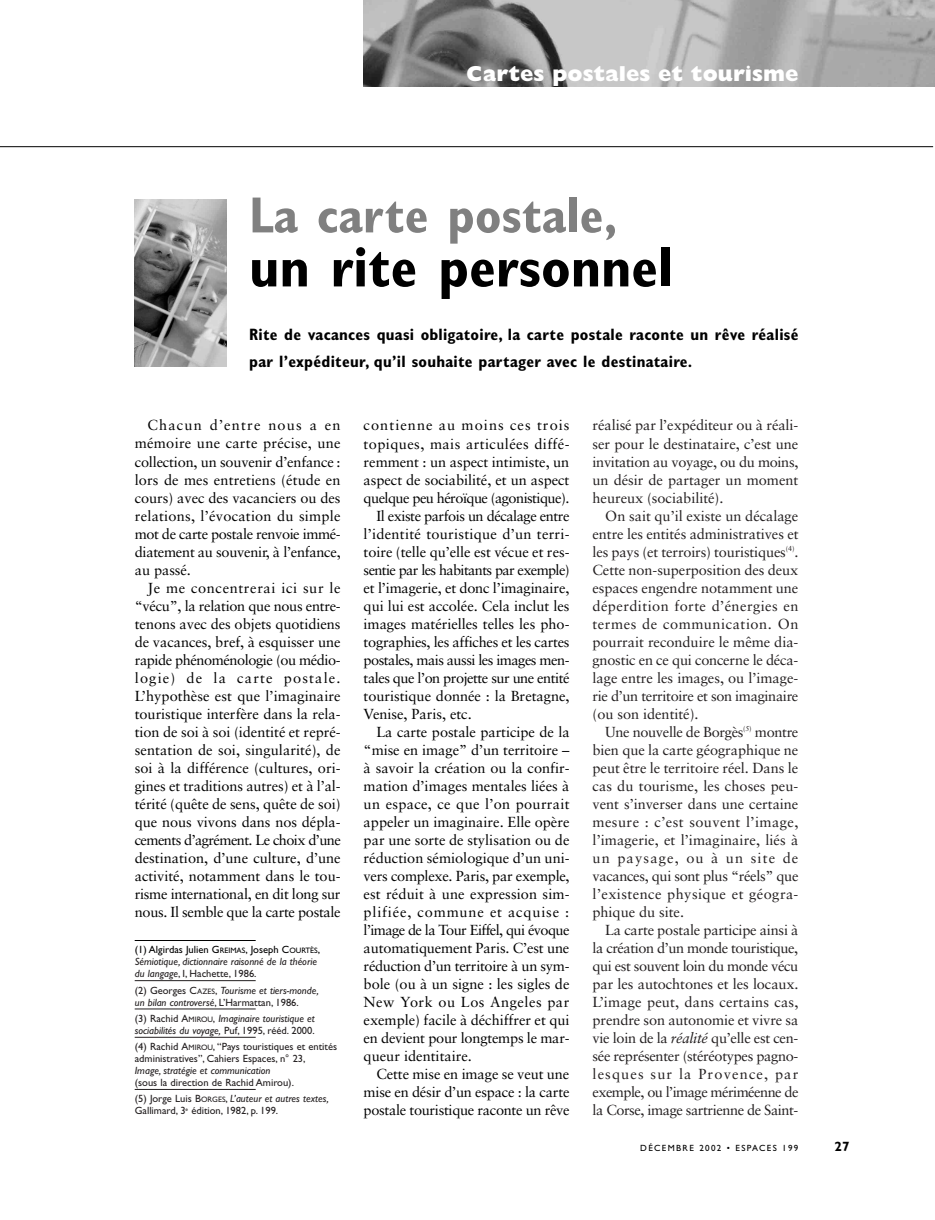
<style>
.page{position:relative;width:935px;height:1220px;background:#fff}
.page>*{position:absolute;margin:0;border:0;box-sizing:border-box;transform-origin:0 0}
.t1{font:700 condensed 57px "Gill Sans";color:#000}
.t2{font:700 condensed 51px "Gill Sans";color:#808080}
.t3{font:800 21.75px "Gill Sans";color:#fff}
.t4{font:700 condensed 16.5px/27px "Gill Sans";letter-spacing:.015em;color:#000}
.t5{font:14.55px/18px "Sabon";letter-spacing:-.005em;color:#000;text-align:justify}
.t6{font:14.55px/18px "Sabon";letter-spacing:-.005em;color:#231f20;text-align:justify}
.t7{font:14.55px "Sabon";letter-spacing:-.04em;color:#000}
.t8{font:14.55px "Sabon";letter-spacing:-.035em;color:#000}
.t9{font:14.55px "Sabon";letter-spacing:-.045em;color:#000}
.t10{font:14.55px "Sabon";letter-spacing:.015em;color:#000}
.t11{font:14.55px "Sabon";letter-spacing:-.03em;color:#000}
.t12{font:14.55px "Sabon";letter-spacing:.03em;color:#000}
.t13{font:14.55px "Sabon";letter-spacing:.02em;color:#000}
.t14{font:14.55px "Sabon";letter-spacing:.055em;color:#000}
.t15{font:14.55px "Sabon";letter-spacing:.07em;color:#000}
.t16{font:14.55px "Sabon";letter-spacing:.035em;color:#000}
.t17{font:700 13.5px "Gill Sans";color:#000}
.t18{font:italic 10.5px/12px "Gill Sans";color:#231f20}
.t19{font:10.5px/12px "Gill Sans";color:#231f20}
.t20{font:9px "Gill Sans";letter-spacing:.15em;color:#000}
.s1{font-style:normal;color:#000}
.s2{font-style:normal;font-size:7.8px;color:#000}
.s3{font-style:normal}
.s4{font-style:normal;font-size:7.8px}
.s5{font-size:7.8px}
.s6{font-style:italic}
</style>
<div class="page">
<hr style="left:0;top:146px;width:933px;height:1px;background:#000">
<img style="left:364px;top:0;width:570px;height:86px">
<hr style="left:135px;top:940px;width:121px;height:1px;background:#000">
<hr style="left:135px;top:980px;width:121px;height:1px;background:#231f20">
<hr style="left:135px;top:1008px;width:121px;height:1px;background:#231f20">
<hr style="left:135px;top:1037px;width:121px;height:1px;background:#231f20">
<hr style="left:135px;top:1089px;width:121px;height:1px;background:#231f20">
<img style="left:135px;top:199px;width:91px;height:168px">
<h3 class="t3" style="left:466px;top:66px;width:334px">Cartes postales et tourisme</h3>
<h2 class="t2" style="left:249px;top:197px;width:369px">La carte postale,</h2>
<h1 class="t1" style="left:249px;top:247px;width:425px">un rite personnel</h1>
<p class="t4" style="left:249px;top:323px;width:550px">Rite de vacances quasi obligatoire, la carte postale raconte un rêve réalisé par l’expéditeur, qu’il souhaite partager avec le destinataire.</p>
<p class="t5" style="left:135px;top:417px;width:207px;text-indent:13px">Chacun d’entre nous a en mémoire une carte précise, une collection, un souvenir d’enfance : lors de mes entretiens (étude en cours) avec des vacanciers ou des relations, l’évocation du simple mot de carte postale renvoie immé&shy;diatement au souvenir, à l’enfance, au passé.</p>
<p class="t5" style="left:135px;top:579px;width:207px;text-indent:13px">Je me concentrerai ici sur le “vécu”, la relation que nous entre&shy;tenons avec des objets quotidiens de vacances, bref, à esquisser une rapide phénoménologie (ou médio&shy;logie) de la carte postale.<br>L’hypothèse est que l’imaginaire touristique interfère dans la rela&shy;tion de soi à soi (identité et repré&shy;sentation de soi, singularité), de soi à la différence (cultures, ori&shy;gines et traditions autres) et à l’al&shy;térité (quête de sens, quête de soi) que nous vivons dans nos dépla&shy;cements d’agrément. Le choix d’une destination, d’une culture, d’une activité, notamment dans le tou&shy;risme international, en dit long sur nous. Il semble que la carte postale</p>
<p class="t18" style="left:135px;top:945px;width:187px"><span class="s1">(1) Algirdas Julien G</span><span class="s2">REIMAS</span><span class="s1">, Joseph C</span><span class="s2">OURTÈS</span><span class="s1">,<br></span>Sémiotique, dictionnaire raisonné de la théorie du langage<span class="s3">, I, Hachette, 1986.</span></p>
<p class="t18" style="left:135px;top:985px;width:185px"><span class="s3">(2) Georges C</span><span class="s4">AZES</span><span class="s3">,</span> Tourisme et tiers-monde, un bilan controversé<span class="s3">, L’Harmattan, 1986.</span></p>
<p class="t18" style="left:135px;top:1013px;width:181px"><span class="s3">(3) Rachid A</span><span class="s4">MIROU</span><span class="s3">,</span> Imaginaire touristique et sociabilités du voyage, <span class="s3">Puf, 1995, rééd. 2000.</span></p>
<p class="t19" style="left:135px;top:1041px;width:204px">(4) Rachid A<span class="s5">MIROU</span>, “Pays touristiques et entités administratives”, Cahiers Espaces, n° 23,</p>
<p class="t18" style="left:135px;top:1065px;width:137px">Image, stratégie et communication</p>
<p class="t19" style="left:135px;top:1075px;width:195px;line-height:16.2px">(sous la direction de Rachid Amirou).<br>(5) Jorge Luis B<span class="s5">ORGES</span>, <span class="s6">L’auteur et autres textes,</span></p>
<p class="t19" style="left:135px;top:1106px;width:145px">Gallimard, 3<sup>e</sup> édition, 1982, p. 199.</p>
<p class="t15" style="left:363px;top:419px;width:207px">contienne au moins ces trois</p>
<p class="t12" style="left:363px;top:437px;width:207px">topiques, mais articulées diffé-</p>
<p class="t5" style="left:363px;top:453px;width:207px">remment : un aspect intimiste, un</p>
<p class="t5" style="left:363px;top:471px;width:207px">aspect de sociabilité, et un aspect</p>
<p class="t7" style="left:363px;top:491px;width:207px">quelque peu héroïque (agonistique).</p>
<p class="t11" style="left:376px;top:509px;width:195px">Il existe parfois un décalage entre</p>
<p class="t10" style="left:363px;top:527px;width:207px">l’identité touristique d’un terri-</p>
<p class="t5" style="left:363px;top:543px;width:207px">toire (telle qu’elle est vécue et res-</p>
<p class="t9" style="left:363px;top:563px;width:207px">sentie par les habitants par exemple)</p>
<p class="t5" style="left:363px;top:579px;width:207px">et l’imagerie, et donc l’imaginaire,</p>
<p class="t5" style="left:363px;top:597px;width:207px">qui lui est accolée. Cela inclut les</p>
<p class="t5" style="left:363px;top:615px;width:207px">images matérielles telles les pho-</p>
<p class="t5" style="left:363px;top:633px;width:207px">tographies, les affiches et les cartes</p>
<p class="t8" style="left:363px;top:653px;width:207px">postales, mais aussi les images men-</p>
<p class="t8" style="left:363px;top:671px;width:207px">tales que l’on projette sur une entité</p>
<p class="t5" style="left:363px;top:687px;width:207px">touristique donnée : la Bretagne,</p>
<p class="t5" style="left:363px;top:705px;width:110px">Venise, Paris, etc.</p>
<p class="t5" style="left:376px;top:723px;width:195px">La carte postale participe de la</p>
<p class="t5" style="left:363px;top:741px;width:207px">“mise en image” d’un territoire –</p>
<p class="t5" style="left:363px;top:759px;width:207px">à savoir la création ou la confir-</p>
<p class="t5" style="left:363px;top:777px;width:207px">mation d’images mentales liées à</p>
<p class="t13" style="left:363px;top:797px;width:207px">un espace, ce que l’on pourrait</p>
<p class="t5" style="left:363px;top:813px;width:207px">appeler un imaginaire. Elle opère</p>
<p class="t5" style="left:363px;top:831px;width:207px">par une sorte de stylisation ou de</p>
<p class="t5" style="left:363px;top:849px;width:207px">réduction sémiologique d’un uni-</p>
<p class="t5" style="left:363px;top:867px;width:207px">vers complexe. Paris, par exemple,</p>
<p class="t5" style="left:363px;top:885px;width:207px">est réduit à une expression sim-</p>
<p class="t14" style="left:363px;top:905px;width:207px">plifiée, commune et acquise :</p>
<p class="t7" style="left:363px;top:923px;width:207px">l’image de la Tour Eiffel, qui évoque</p>
<p class="t5" style="left:363px;top:939px;width:207px">automatiquement Paris. C’est une</p>
<p class="t5" style="left:363px;top:957px;width:207px">réduction d’un territoire à un sym-</p>
<p class="t5" style="left:363px;top:975px;width:207px">bole (ou à un signe : les sigles de</p>
<p class="t16" style="left:363px;top:995px;width:207px">New York ou Los Angeles par</p>
<p class="t5" style="left:363px;top:1011px;width:207px">exemple) facile à déchiffrer et qui</p>
<p class="t5" style="left:363px;top:1029px;width:207px">en devient pour longtemps le mar-</p>
<p class="t5" style="left:363px;top:1047px;width:110px">queur identitaire.</p>
<p class="t5" style="left:376px;top:1065px;width:194px">Cette mise en image se veut une</p>
<p class="t5" style="left:363px;top:1083px;width:207px">mise en désir d’un espace : la carte</p>
<p class="t5" style="left:363px;top:1101px;width:207px">postale touristique raconte un rêve</p>
<p class="t6" style="left:592px;top:417px;width:207px">réalisé par l’expéditeur ou à réali&shy;ser pour le destinataire, c’est une invitation au voyage, ou du moins, un désir de partager un moment heureux (sociabilité).</p>
<p class="t6" style="left:592px;top:507px;width:207px;text-indent:13px">On sait qu’il existe un décalage entre les entités administratives et les pays (et terroirs) touristiques<sup>(4)</sup>.<br>Cette non-superposition des deux espaces engendre notamment une déperdition forte d’énergies en termes de communication. On pourrait reconduire le même dia&shy;gnostic en ce qui concerne le déca&shy;lage entre les images, ou l’image&shy;rie d’un territoire et son imaginaire (ou son identité).</p>
<p class="t6" style="left:592px;top:723px;width:207px;text-indent:13px">Une nouvelle de Borgès<sup>(5)</sup> montre bien que la carte géographique ne peut être le territoire réel. Dans le cas du tourisme, les choses peu&shy;vent s’inverser dans une certaine mesure : c’est souvent l’image, l’imagerie, et l’imaginaire, liés à un paysage, ou à un site de vacances, qui sont plus “réels” que l’existence physique et géogra&shy;phique du site.</p>
<p class="t6" style="left:592px;top:921px;width:208px;text-indent:13px">La carte postale participe ainsi à la création d’un monde touristique, qui est souvent loin du monde vécu par les autochtones et les locaux.<br>L’image peut, dans certains cas, prendre son autonomie et vivre sa vie loin de la <span class="s6">réalité</span> qu’elle est cen&shy;sée représenter (stéréotypes pagno&shy;lesques sur la Provence, par exemple, ou l’image mériméenne de la Corse, image sartrienne de Saint-</p>
<p class="t20" style="left:640px;top:1144px;width:160px">DÉCEMBRE 2002 • ESPACES 199</p>
<p class="t17" style="left:834px;top:1141px;width:16px">27</p>
</div>
